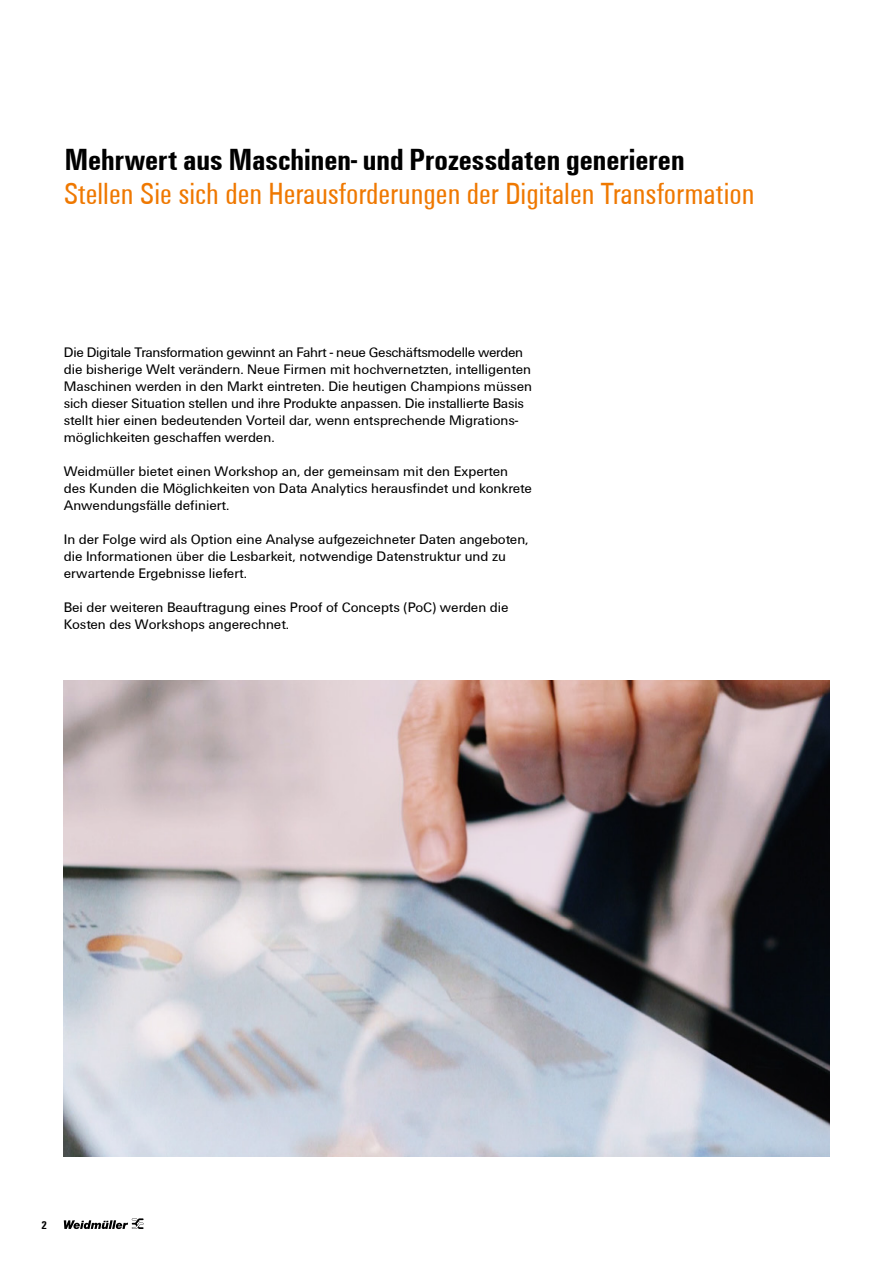
<style>
.page{position:relative;width:893px;height:1263px;background:#fff}
.page>*{position:absolute;margin:0;border:0;box-sizing:border-box;transform-origin:0 0}
.t1{font:31.5px "Weidmueller Condensed";color:#ef7800}
.t2{font:700 31.5px "Weidmueller Condensed";color:#000}
.t3{font:14.25px/17px "Weidmueller";color:#000}
.t4{font:700 11.7px "Weidmueller Condensed";color:#000}
</style>
<div class="page">
<svg style="left:64px;top:1218px;width:80px;height:11px"></svg>
<img style="left:64px;top:680px;width:765px;height:477px">
<h1 class="t2" style="left:65px;top:141px;width:621px">Mehrwert aus Maschinen- und Prozessdaten generieren</h1>
<h1 class="t1" style="left:64px;top:175px;width:692px">Stellen Sie sich den Herausforderungen der Digitalen Transformation</h1>
<p class="t3" style="left:64px;top:343px;width:470px">Die Digitale Transformation gewinnt an Fahrt - neue Geschäftsmodelle werden die bisherige Welt verändern. Neue Firmen mit hochvernetzten, intelligenten Maschinen werden in den Markt eintreten. Die heutigen Champions müssen sich dieser Situation stellen und ihre Produkte anpassen. Die installierte Basis stellt hier einen bedeutenden Vorteil dar, wenn entsprechende Migrations&shy;möglichkeiten geschaffen werden.</p>
<p class="t3" style="left:64px;top:462px;width:469px">Weidmüller bietet einen Workshop an, der gemeinsam mit den Experten des Kunden die Möglichkeiten von Data Analytics herausfindet und konkrete<br>Anwendungsfälle definiert.</p>
<p class="t3" style="left:64px;top:530px;width:466px">In der Folge wird als Option eine Analyse aufgezeichneter Daten angeboten, die Informationen über die Lesbarkeit, notwendige Datenstruktur und zu erwartende Ergebnisse liefert.</p>
<p class="t3" style="left:64px;top:599px;width:446px">Bei der weiteren Beauftragung eines Proof of Concepts (PoC) werden die<br>Kosten des Workshops angerechnet.</p>
<p class="t4" style="left:41px;top:1218px;width:7px">2</p>
</div>
